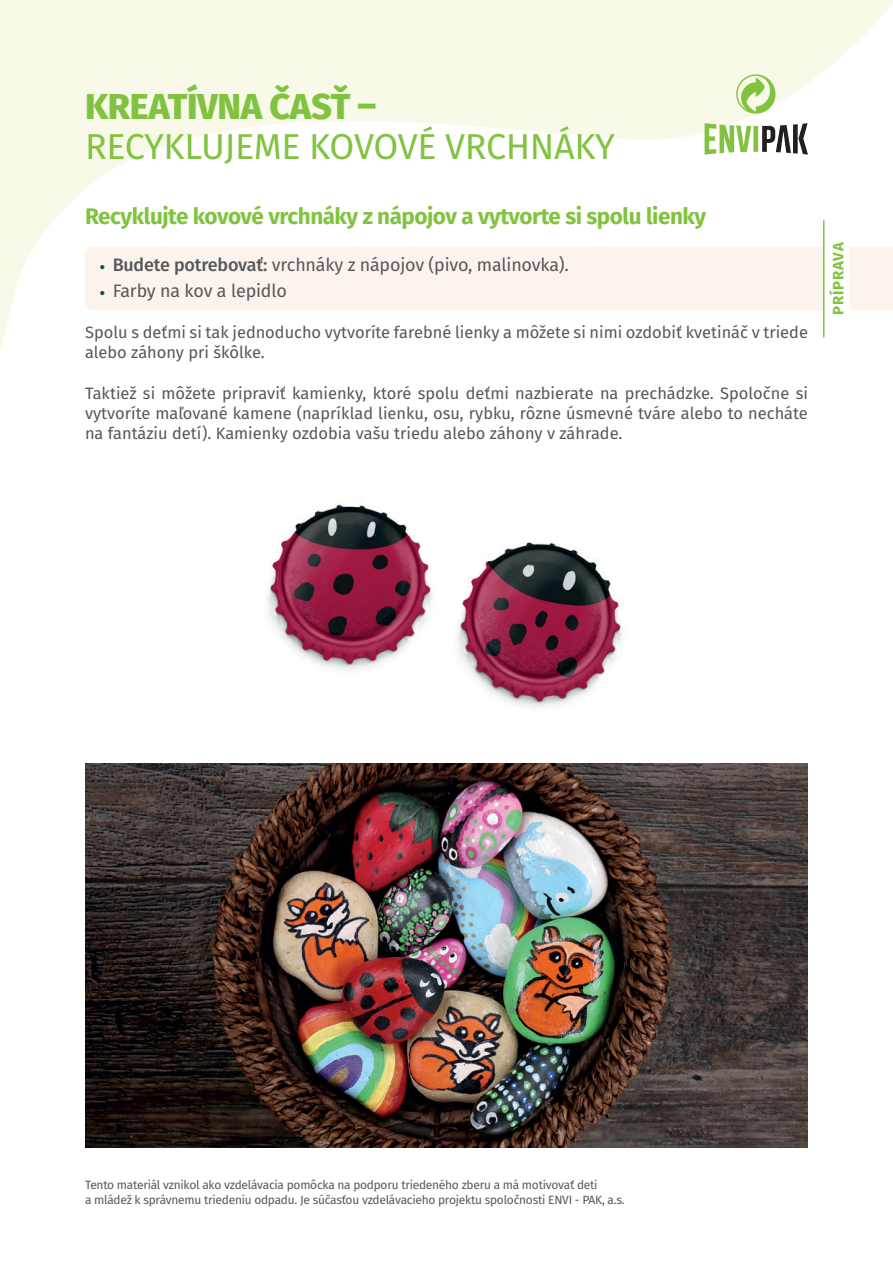
<style>
.page{position:relative;width:893px;height:1263px;background:#fff}
.page>*{position:absolute;margin:0;border:0;box-sizing:border-box;transform-origin:0 0}
.t1{font:36px "Fira Sans";letter-spacing:-.01em;color:#81c340}
.t2{font:800 36px "Fira Sans";letter-spacing:-.01em;color:#81c340}
.t3{font:700 22.5px "Fira Sans";letter-spacing:-.02em;color:#81c340}
.t4{font:18px "Fira Sans";letter-spacing:-.01em;color:#57585a}
.t5{font:16.5px/19.8px "Fira Sans";color:#57585a}
.t6{font:700 15px "Fira Sans";letter-spacing:.06em;color:#81c340}
.t7{font:12px/14.4px "Fira Sans";letter-spacing:-.02em;color:#57585a}
.s1{font-family:"Source Sans Pro";font-weight:700;font-size:15px;color:#0c5139}
.s2{font-weight:500}
</style>
<div class="page">
<img style="left:225px;top:504px;width:443px;height:260px">
<img style="left:85px;top:764px;width:723px;height:384px">
<svg style="left:0;top:0;width:893px;height:348px;fill:#fdf9ed"></svg>
<svg style="left:705px;top:123px;width:103px;height:32px"></svg>
<svg style="left:736px;top:74px;width:39px;height:40px;background:#c3e19f"></svg>
<div style="left:824px;top:225px;width:26px;height:107px;background:#fff"></div>
<hr style="left:823px;top:221px;width:1px;height:116px;background:#81c340">
<h1 class="t2" style="left:85px;top:75px;width:293px">KREATÍVNA ČASŤ –</h1>
<h1 class="t1" style="left:85px;top:119px;width:531px">RECYKLUJEME KOVOVÉ VRCHNÁKY</h1>
<h2 class="t3" style="left:85px;top:197px;width:623px">Recyklujte kovové vrchnáky z nápojov a vytvorte si spolu lienky</h2>
<p class="t4" style="left:100px;top:251px;width:470px"><span class="s1">•</span> <span class="s2">Budete potrebovať:</span> vrchnáky z nápojov (pivo, malinovka).</p>
<p class="t4" style="left:100px;top:277px;width:188px"><span class="s1">•</span> Farby na kov a lepidlo</p>
<p class="t5" style="left:85px;top:322px;width:724px">Spolu s deťmi si tak jednoducho vytvoríte farebné lienky a môžete si nimi ozdobiť kvetináč v triede alebo záhony pri škôlke.</p>
<p class="t5" style="left:85px;top:383px;width:724px;text-align:justify">Taktiež si môžete pripraviť kamienky, ktoré spolu deťmi nazbierate na prechádzke. Spoločne si vytvoríte maľované kamene (napríklad lienku, osu, rybku, rôzne úsmevné tváre alebo to necháte na fantáziu detí). Kamienky ozdobia vašu triedu alebo záhony v záhrade.</p>
<p class="t6" style="left:826px;top:315px;width:75px;rotate:-90deg">PRÍPRAVA</p>
<p class="t7" style="left:85px;top:1177px;width:541px">Tento materiál vznikol ako vzdelávacia pomôcka na podporu triedeného zberu a má motivovať deti<br>a mládež k správnemu triedeniu odpadu. Je súčasťou vzdelávacieho projektu spoločnosti ENVI - PAK, a.s.</p>
</div>
